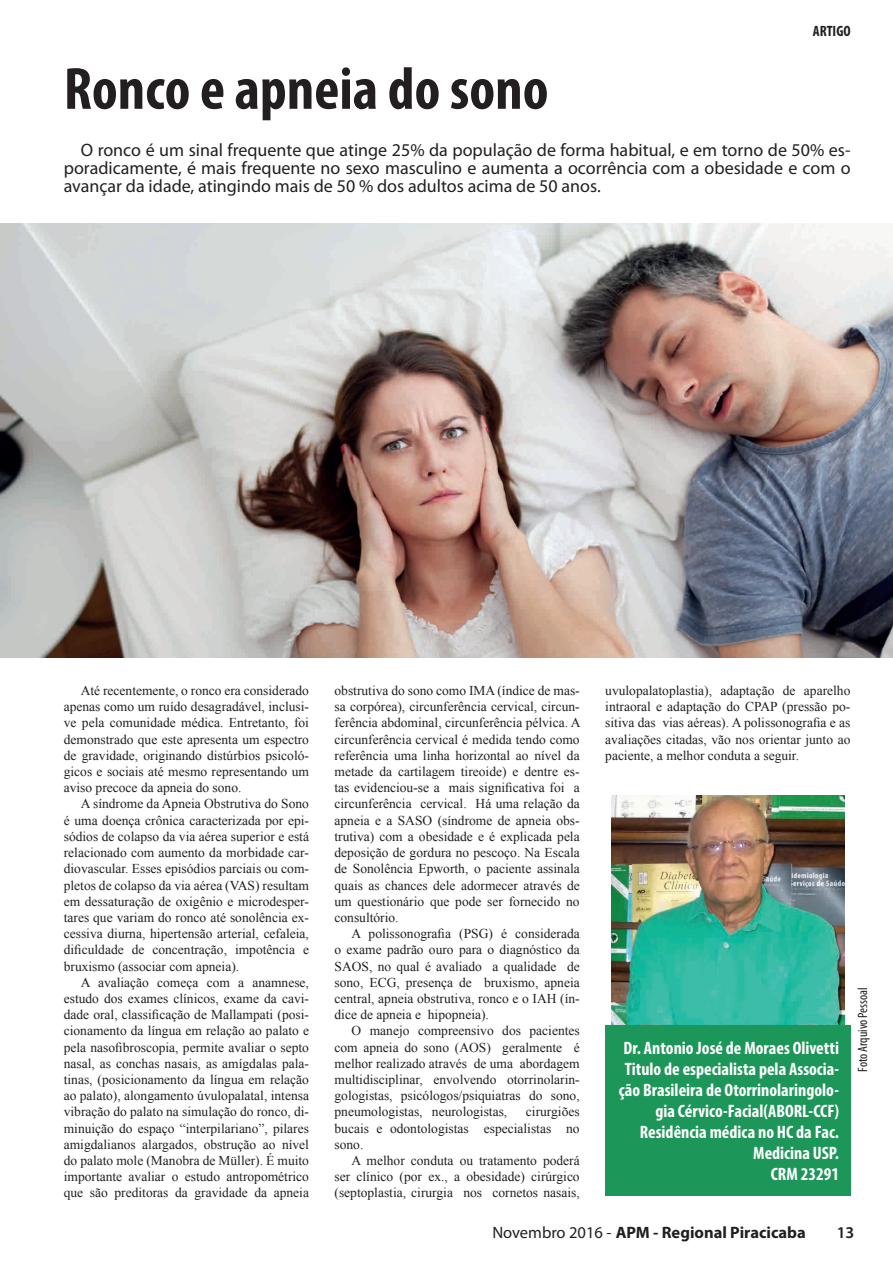
<style>
.page{position:relative;width:893px;height:1263px;background:#fff}
.page>*{position:absolute;margin:0;border:0;box-sizing:border-box;transform-origin:0 0}
.t1{font:700 condensed 60px "Myriad Pro";color:#231f20}
.t2{font:18px/18px "Myriad Pro";color:#231f20;text-align:justify}
.t3{font:700 condensed 18px/21px "Myriad Pro";color:#fff;text-align:right}
.t4{font:700 16.5px "Myriad Pro";color:#231f20}
.t5{font:600 16.5px "Myriad Pro";color:#231f20}
.t6{font:700 condensed 15px "Myriad Pro";color:#231f20}
.t7{font:13.5px/16.2px "Times New Roman";color:#231f20;text-align:justify}
.t8{font:condensed 13.5px "Myriad Pro";color:#231f20}
.s1{font-weight:400}
</style>
<div class="page">
<img style="left:612px;top:795px;width:232px;height:230px">
<div style="left:605px;top:1025px;width:245px;height:171px;background:#1d9759"></div>
<img style="left:0;top:223px;width:893px;height:434px">
<h1 class="t1" style="left:64px;top:51px;width:486px">Ronco e apneia do sono</h1>
<p class="t6" style="left:813px;top:22px;width:39px">ARTIGO</p>
<p class="t2" style="left:64px;top:141px;width:788px;text-indent:17px">O ronco é um sinal frequente que atinge 25% da população de forma habitual, e em torno de 50% es&shy;poradicamente, é mais frequente no sexo masculino e aumenta a ocorrência com a obesidade e com o avançar da idade, atingindo mais de 50 % dos adultos acima de 50 anos.</p>
<p class="t7" style="left:64px;top:682px;width:247px;text-indent:17px">Até recentemente, o ronco era considerado apenas como um ruído desagradável, inclusi&shy;ve pela comunidade médica. Entretanto, foi demonstrado que este apresenta um espectro de gravidade, originando distúrbios psicoló&shy;gicos e sociais até mesmo representando um aviso precoce da apneia do sono.</p>
<p class="t7" style="left:64px;top:796px;width:247px;text-indent:17px">A síndrome da Apneia Obstrutiva do Sono é uma doença crônica caracterizada por epi&shy;sódios de colapso da via aérea superior e está relacionado com aumento da morbidade car&shy;diovascular. Esses episódios parciais ou com&shy;pletos de colapso da via aérea (VAS) resultam em dessaturação de oxigênio e microdesper&shy;tares que variam do ronco até sonolência ex&shy;cessiva diurna, hipertensão arterial, cefaleia, dificuldade de concentração, impotência e bruxismo (associar com apneia).</p>
<p class="t7" style="left:64px;top:974px;width:247px;text-indent:17px">A avaliação começa com a anamnese, estudo dos exames clínicos, exame da cavi&shy;dade oral, classificação de Mallampati (posi&shy;cionamento da língua em relação ao palato e pela nasofibroscopia, permite avaliar o septo nasal, as conchas nasais, as amígdalas pala&shy;tinas, (posicionamento da língua em relação ao palato), alongamento úvulopalatal, intensa vibração do palato na simulação do ronco, di&shy;minuição do espaço “interpilariano”, pilares amigdalianos alargados, obstrução ao nível do palato mole (Manobra de Müller). É muito importante avaliar o estudo antropométrico que são preditoras da gravidade da apneia</p>
<p class="t7" style="left:334px;top:682px;width:247px">obstrutiva do sono como IMA (índice de mas&shy;sa corpórea), circunferência cervical, circun&shy;ferência abdominal, circunferência pélvica. A circunferência cervical é medida tendo como referência uma linha horizontal ao nível da metade da cartilagem tireoide) e dentre es&shy;tas evidenciou-se a mais significativa foi a circunferência cervical. Há uma relação da apneia e a SASO (síndrome de apneia obs&shy;trutiva) com a obesidade e é explicada pela deposição de gordura no pescoço. Na Escala de Sonolência Epworth, o paciente assinala quais as chances dele adormecer através de um questionário que pode ser fornecido no consultório.</p>
<p class="t7" style="left:334px;top:925px;width:247px;text-indent:17px">A polissonografia (PSG) é considerada o exame padrão ouro para o diagnóstico da SAOS, no qual é avaliado a qualidade de sono, ECG, presença de bruxismo, apneia central, apneia obstrutiva, ronco e o IAH (ín&shy;dice de apneia e hipopneia).</p>
<p class="t7" style="left:334px;top:1022px;width:247px;text-indent:17px">O manejo compreensivo dos pacientes com apneia do sono (AOS) geralmente é melhor realizado através de uma abordagem multidisciplinar, envolvendo otorrinolarin&shy;gologistas, psicólogos/psiquiatras do sono, pneumologistas, neurologistas,</p>
<p class="t7" style="left:334px;top:1103px;width:247px;text-indent:191px">cirurgiões bucais e odontologistas especialistas no sono.</p>
<p class="t7" style="left:334px;top:1152px;width:247px;text-indent:17px">A melhor conduta ou tratamento poderá ser clínico (por ex., a obesidade) cirúrgico (septoplastia, cirurgia nos cornetos nasais,</p>
<p class="t7" style="left:605px;top:682px;width:247px">uvulopalatoplastia), adaptação de aparelho intraoral e adaptação do CPAP (pressão po&shy;sitiva das vias aéreas). A polissonografia e as avaliações citadas, vão nos orientar junto ao paciente, a melhor conduta a seguir.</p>
<h2 class="t3" style="left:619px;top:1037px;width:222px">Dr. Antonio José de Moraes Olivetti<br>Titulo de especialista pela Associa&shy;ção Brasileira de Otorrinolaringolo&shy;gia Cérvico-Facial(ABORL-CCF)<br>Residência médica no HC da Fac.<br>Medicina USP.<br>CRM 23291</h2>
<p class="t8" style="left:854px;top:1072px;width:86px;rotate:-90deg">Foto Arquivo Pessoal</p>
<p class="t4" style="left:492px;top:1221px;width:315px"><span class="s1">Novembro 2016 -</span> APM - Regional Piracicaba</p>
<p class="t5" style="left:837px;top:1221px;width:19px">13</p>
</div>
